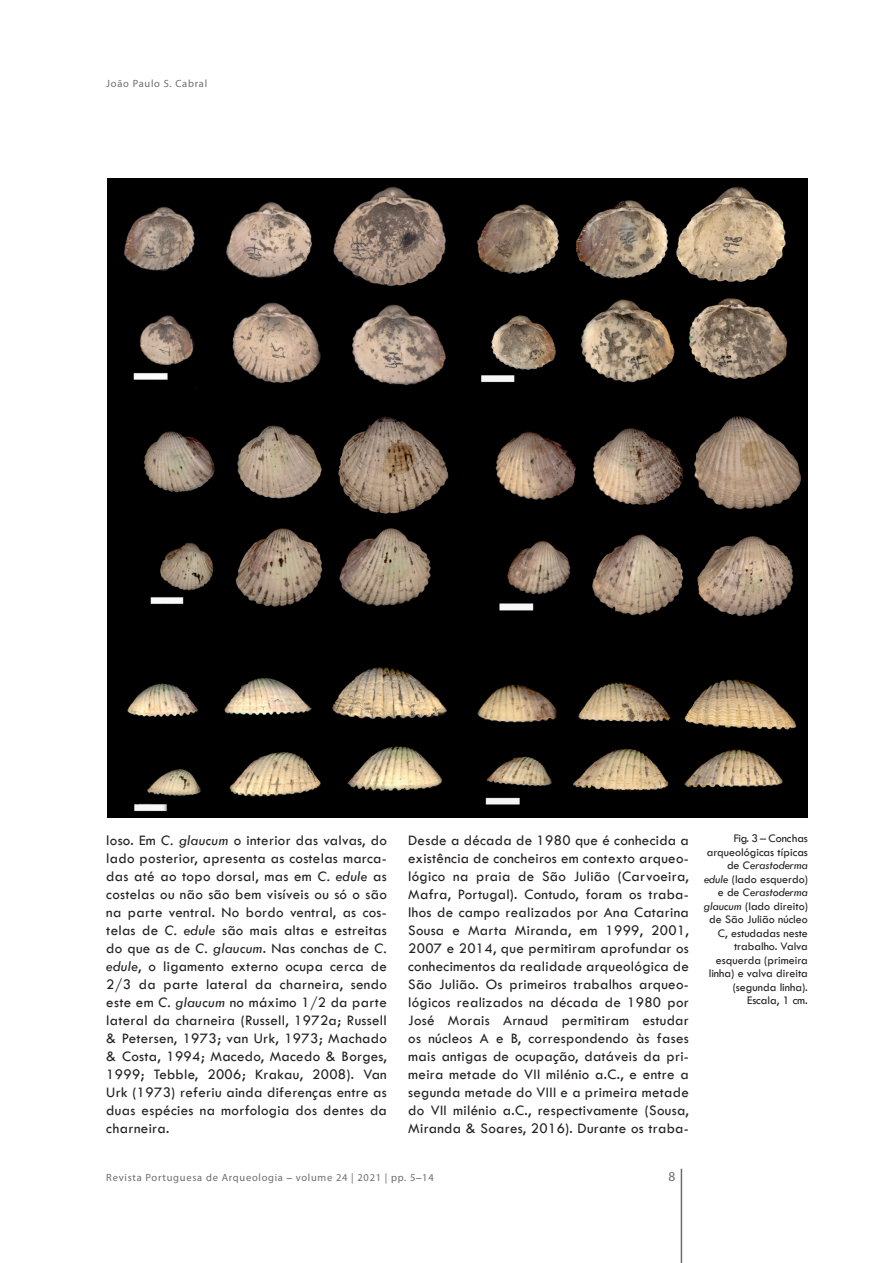
<style>
.page{position:relative;width:893px;height:1263px;background:#fff}
.page>*{position:absolute;margin:0;border:0;box-sizing:border-box;transform-origin:0 0}
.Normal_RCAPI{font:15px/18px "Tw Cen";letter-spacing:.02em;color:#231f20;text-align:justify}
.t1{font:13.5px "Myriad Pro";color:#6c6d70}
.t2{font:12px/13.5px "Tw Cen";color:#231f20;text-align:right}
.t3{font:10.5px "Myriad Pro";letter-spacing:.07em;color:#6c6d70}
.s1{font-style:italic}
.s2{font-family:"Tw Cen"}
</style>
<div class="page">
<hr style="left:681px;top:1169px;width:1px;height:94px;background:#6c6d70">
<img style="left:108px;top:179px;width:700px;height:638px">
<p class="t3" style="left:106px;top:77px;width:102px">João Paulo S. Cabral</p>
<p class="Normal_RCAPI" style="left:106px;top:831px;width:282px">loso. Em <span class="s1">C. glaucum</span> o interior das valvas, do lado posterior, apresenta as costelas marca&shy;das até ao topo dorsal, mas em <span class="s1">C. edule</span> as costelas ou não são bem visíveis ou só o são na parte ventral. No bordo ventral, as cos&shy;telas de <span class="s1">C. edule</span> são mais altas e estreitas do que as de <span class="s1">C. glaucum</span>. Nas conchas de <span class="s1">C. edule</span>, o ligamento externo ocupa cerca de 2/3 da parte lateral da charneira, sendo este em <span class="s1">C. glaucum</span> no máximo 1/2 da parte lateral da charneira (Russell, 1972a; Russell &amp; Petersen, 1973; van Urk, 1973; Machado &amp; Costa, 1994; Macedo, Macedo &amp; Borges, 1999; Tebble, 2006; Krakau, 2008). Van Urk (1973) referiu ainda diferenças entre as duas espécies na morfologia dos dentes da charneira.</p>
<p class="Normal_RCAPI" style="left:408px;top:831px;width:282px">Desde a década de 1980 que é conhecida a existência de concheiros em contexto arqueo&shy;lógico na praia de São Julião (Carvoeira, Mafra, Portugal). Contudo, foram os traba&shy;lhos de campo realizados por Ana Catarina Sousa e Marta Miranda, em 1999, 2001, 2007 e 2014, que permitiram aprofundar os conhecimentos da realidade arqueológica de São Julião. Os primeiros trabalhos arqueo&shy;lógicos realizados na década de 1980 por José Morais Arnaud permitiram estudar os núcleos A e B, correspondendo às fases mais antigas de ocupação, datáveis da pri&shy;meira metade do VII milénio a.C., e entre a segunda metade do VIII e a primeira metade do VII milénio a.C., respectivamente (Sousa, Miranda &amp; Soares, 2016). Durante os traba-</p>
<p class="t2" style="left:703px;top:831px;width:106px">Fig. 3 – Conchas arqueológicas típicas de <span class="s1">Cerastoderma edule</span> (lado esquerdo) e de <span class="s1">Cerastoderma glaucum</span> (lado direito) de São Julião núcleo<br>C, estudadas neste trabalho. Valva esquerda (primeira linha) e valva direita (segunda linha).<br>Escala, 1 cm.</p>
<p class="t3" style="left:106px;top:1171px;width:329px">Revista Portuguesa de Arqueologia <span class="s2">–</span> volume 24 | 2021 | pp. 5<span class="s2">–</span>14</p>
<p class="t1" style="left:668px;top:1168px;width:8px">8</p>
</div>
